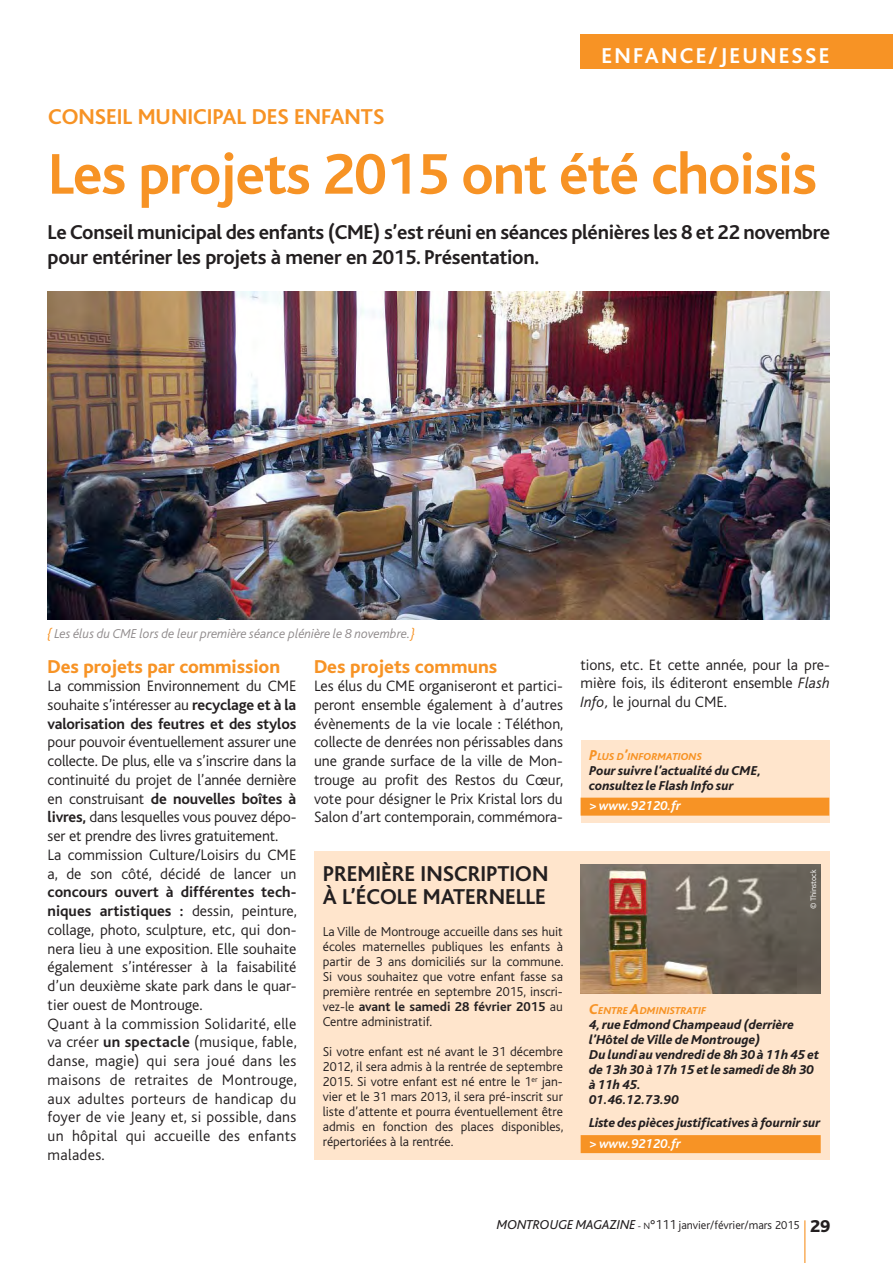
<style>
.page{position:relative;width:893px;height:1263px;background:#fff}
.page>*{position:absolute;margin:0;border:0;box-sizing:border-box;transform-origin:0 0}
.t1{font:700 60px "Bliss";letter-spacing:-.02em;color:#f79325}
.t2{font:700 22.5px/22.5px "Bliss";color:#231f20}
.t3{font:700 22.5px "Bliss";color:#f79325}
.t4{font:700 22.5px "Bliss";letter-spacing:.1em;color:#fff}
.t5{font:700 21px/25.2px "Bliss";letter-spacing:-.015em;color:#231f20}
.t6{font:800 19.5px "Bliss";letter-spacing:-.005em;color:#f79325}
.t7{font:300 15.75px/18.8px "Bliss";color:#231f20;text-align:justify}
.t8{font:300 15.75px/18.8px "Bliss";letter-spacing:.02em;color:#231f20}
.t9{font:300 13.5px/15px "Bliss";color:#231f20;text-align:justify}
.t10{font:italic 800 13.5px/15px "Bliss";color:#231f20}
.t11{font:italic 300 13.5px "Bliss";color:#908b8c}
.t12{font:italic 700 13.5px "Bliss";color:#fff}
.t13{font:300 12px "Bliss";color:#231f20}
.t14{font:italic 800 10.5px "Bliss";color:#f79325}
.t15{font:300 8.25px "Bliss";color:#fff}
.s1{color:#f79325}
.s2{font-weight:700}
.s3{font-style:italic}
.s4{font-size:15px}
.s5{font-weight:400;font-style:italic;font-size:13.5px}
.s6{font-weight:400;font-size:9px}
.s7{font-size:9.45px}
.s8{font-size:13.5px}
.s9{font-weight:800;font-size:18px}
</style>
<div class="page">
<div style="left:580px;top:34px;width:312px;height:34px;background:#f79325"></div>
<hr style="left:804px;top:1220px;width:1px;height:43px;background:#f79325">
<img style="left:48px;top:292px;width:781px;height:328px">
<div style="left:580px;top:740px;width:249px;height:83px;background:#ffe5cc"></div>
<div style="left:580px;top:798px;width:249px;height:18px;background:#f79325"></div>
<div style="left:314px;top:851px;width:515px;height:309px;background:#ffe5cc"></div>
<img style="left:580px;top:864px;width:240px;height:129px">
<div style="left:580px;top:1135px;width:240px;height:18px;background:#f79325"></div>
<h2 class="t3" style="left:48px;top:108px;width:338px">CONSEIL MUNICIPAL DES ENFANTS</h2>
<h2 class="t4" style="left:601px;top:47px;width:229px">ENFANCE/JEUNESSE</h2>
<h1 class="t1" style="left:48px;top:152px;width:770px">Les projets 2015 ont été choisis</h1>
<h3 class="t5" style="left:48px;top:221px;width:784px">Le Conseil municipal des enfants (CME) s’est réuni en séances plénières les 8 et 22 novembre pour entériner les projets à mener en 2015. Présentation.</h3>
<p class="t11" style="left:48px;top:628px;width:369px"><span class="s1">{</span> Les élus du CME lors de leur première séance plénière le 8 novembre.<span class="s1">}</span></p>
<p class="t6" style="left:48px;top:659px;width:234px">Des projets par commission</p>
<p class="t7" style="left:48px;top:678px;width:250px">La commission Environnement du CME souhaite s’intéresser au <span class="s2">recyclage et à la valorisation des feutres et des stylos</span></p>
<p class="t7" style="left:48px;top:734px;width:250px;text-align:left">pour pouvoir éventuellement assurer une collecte. De plus, elle va s’inscrire dans la continuité du projet de l’année dernière en construisant <span class="s2">de nouvelles boîtes à livres,</span> dans lesquelles vous pouvez dépo&shy;ser et prendre des livres gratuitement.<br>La commission Culture/Loisirs du CME a, de son côté, décidé de lancer un</p>
<p class="t8" style="left:48px;top:884px;width:251px"><span class="s2">concours ouvert à différentes tech&shy;niques artistiques :</span> dessin, peinture, collage, photo, sculpture, etc, qui don&shy;nera lieu à une exposition. Elle souhaite également s’intéresser à la faisabilité d’un deuxième skate park dans le quar&shy;tier ouest de Montrouge.<br>Quant à la commission Solidarité, elle va créer <span class="s2">un spectacle</span> (musique, fable, danse, magie) qui sera joué dans les maisons de retraites de Montrouge, aux adultes porteurs de handicap du foyer de vie Jeany et, si possible, dans un hôpital qui accueille des enfants malades.</p>
<p class="t6" style="left:314px;top:659px;width:185px">Des projets communs</p>
<p class="t7" style="left:314px;top:678px;width:251px">Les élus du CME organiseront et partici&shy;peront ensemble également à d’autres évènements de la vie locale : Téléthon, collecte de denrées non périssables dans une grande surface de la ville de Mon&shy;trouge au profit des Restos du Cœur, vote pour désigner le Prix Kristal lors du Salon d’art contemporain, commémora-</p>
<h2 class="t2" style="left:323px;top:865px;width:227px">PREMIÈRE INSCRIPTION<br>À L’ÉCOLE MATERNELLE</h2>
<p class="t9" style="left:323px;top:925px;width:242px">La Ville de Montrouge accueille dans ses huit écoles maternelles publiques les enfants à partir de 3 ans domiciliés sur la commune.<br>Si vous souhaitez que votre enfant fasse sa première rentrée en septembre 2015, inscri&shy;vez-le <span class="s2">avant le samedi 28 février 2015</span> au Centre administratif.</p>
<p class="t9" style="left:323px;top:1045px;width:242px">Si votre enfant est né avant le 31 décembre 2012, il sera admis à la rentrée de septembre 2015. Si votre enfant est né entre le 1<sup>er</sup> jan&shy;vier et le 31 mars 2013, il sera pré-inscrit sur liste d’attente et pourra éventuellement être admis en fonction des places disponibles, répertoriées à la rentrée.</p>
<p class="t7" style="left:580px;top:656px;width:251px">tions, etc. Et cette année, pour la pre&shy;mière fois, ils éditeront ensemble <span class="s3">Flash Info,</span> le journal du CME.</p>
<p class="t14" style="left:589px;top:753px;width:114px"><span class="s4">P</span>LUS D<span class="s4">’</span>INFORMATIONS</p>
<p class="t10" style="left:589px;top:764px;width:174px">Pour suivre l’actualité du CME, consultez le Flash Info sur</p>
<p class="t12" style="left:589px;top:801px;width:93px">&gt; www.92120.fr</p>
<p class="t15" style="left:809px;top:909px;width:41px;rotate:-90deg">© Thinstock</p>
<p class="t14" style="left:589px;top:1007px;width:119px"><span class="s4">C</span>ENTRE <span class="s4">A</span>DMINISTRATIF</p>
<p class="t10" style="left:589px;top:1018px;width:232px">4, rue Edmond Champeaud (derrière l’Hôtel de Ville de Montrouge)<br>Du lundi au vendredi de 8h 30 à 11h 45 et de 13h 30 à 17h 15 et le samedi de 8h 30 à 11h 45.<br>01.46.12.73.90</p>
<p class="t10" style="left:589px;top:1117px;width:233px">Liste des pièces justificatives à fournir sur</p>
<p class="t12" style="left:589px;top:1138px;width:93px">&gt; www.92120.fr</p>
<p class="t13" style="left:497px;top:1220px;width:335px"><span class="s5">MONTROUGE MAGAZINE</span> <span class="s6">-</span> <span class="s7">N</span><span class="s8">°111</span> janvier/février/mars 2015 <span class="s9">29</span></p>
</div>
